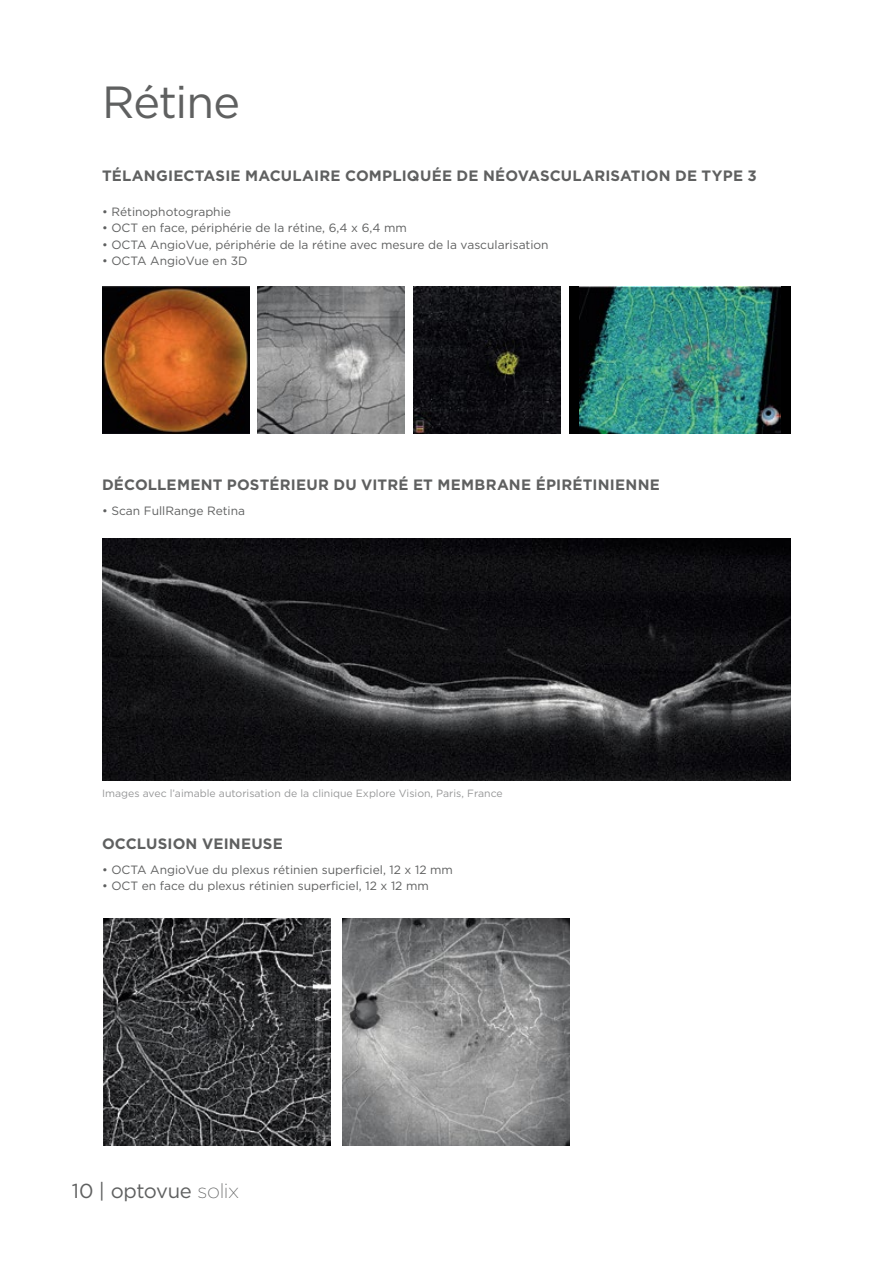
<style>
.page{position:relative;width:893px;height:1263px;background:#fff}
.page>*{position:absolute;margin:0;border:0;box-sizing:border-box;transform-origin:0 0}
.t1{font:45px "Gotham";letter-spacing:-.025em;color:#5f6060}
.t2{font:20.25px "Gotham";letter-spacing:-.015em;color:#5f6060}
.t3{font:700 15px "Gotham";letter-spacing:.015em;color:#5f6060}
.t4{font:12px "Gotham";color:#5f6060}
.t5{font:10.5px "Gotham";color:#969798}
.s1{font-family:"Gotham Ex";font-weight:300}
</style>
<div class="page">
<img style="left:258px;top:287px;width:147px;height:147px">
<div style="left:569px;top:287px;width:222px;height:147px;background:#000"></div>
<img style="left:579px;top:287px;width:202px;height:147px">
<img style="left:102px;top:287px;width:147px;height:147px">
<img style="left:413px;top:287px;width:148px;height:147px">
<img style="left:102px;top:539px;width:689px;height:241px">
<img style="left:103px;top:918px;width:227px;height:228px">
<img style="left:342px;top:918px;width:227px;height:228px">
<h1 class="t1" style="left:102px;top:77px;width:139px">Rétine</h1>
<p class="t3" style="left:102px;top:167px;width:656px">TÉLANGIECTASIE MACULAIRE COMPLIQUÉE DE NÉOVASCULARISATION DE TYPE 3</p>
<p class="t4" style="left:102px;top:205px;width:130px">• Rétinophotographie</p>
<p class="t4" style="left:102px;top:221px;width:306px">• OCT en face, périphérie de la rétine, 6,4 x 6,4 mm</p>
<p class="t4" style="left:102px;top:238px;width:448px">• OCTA AngioVue, périphérie de la rétine avec mesure de la vascularisation</p>
<p class="t4" style="left:102px;top:254px;width:147px">• OCTA AngioVue en 3D</p>
<p class="t3" style="left:102px;top:476px;width:559px">DÉCOLLEMENT POSTÉRIEUR DU VITRÉ ET MEMBRANE ÉPIRÉTINIENNE</p>
<p class="t4" style="left:102px;top:504px;width:145px">• Scan FullRange Retina</p>
<p class="t5" style="left:102px;top:787px;width:402px">Images avec l’aimable autorisation de la clinique Explore Vision, Paris, France</p>
<p class="t3" style="left:102px;top:835px;width:182px">OCCLUSION VEINEUSE</p>
<p class="t4" style="left:102px;top:863px;width:352px">• OCTA AngioVue du plexus rétinien superficiel, 12 x 12 mm</p>
<p class="t4" style="left:102px;top:879px;width:328px">• OCT en face du plexus rétinien superficiel, 12 x 12 mm</p>
<h2 class="t2" style="left:72px;top:1179px;width:169px">10 | optovue <span class="s1">solix</span></h2>
</div>
